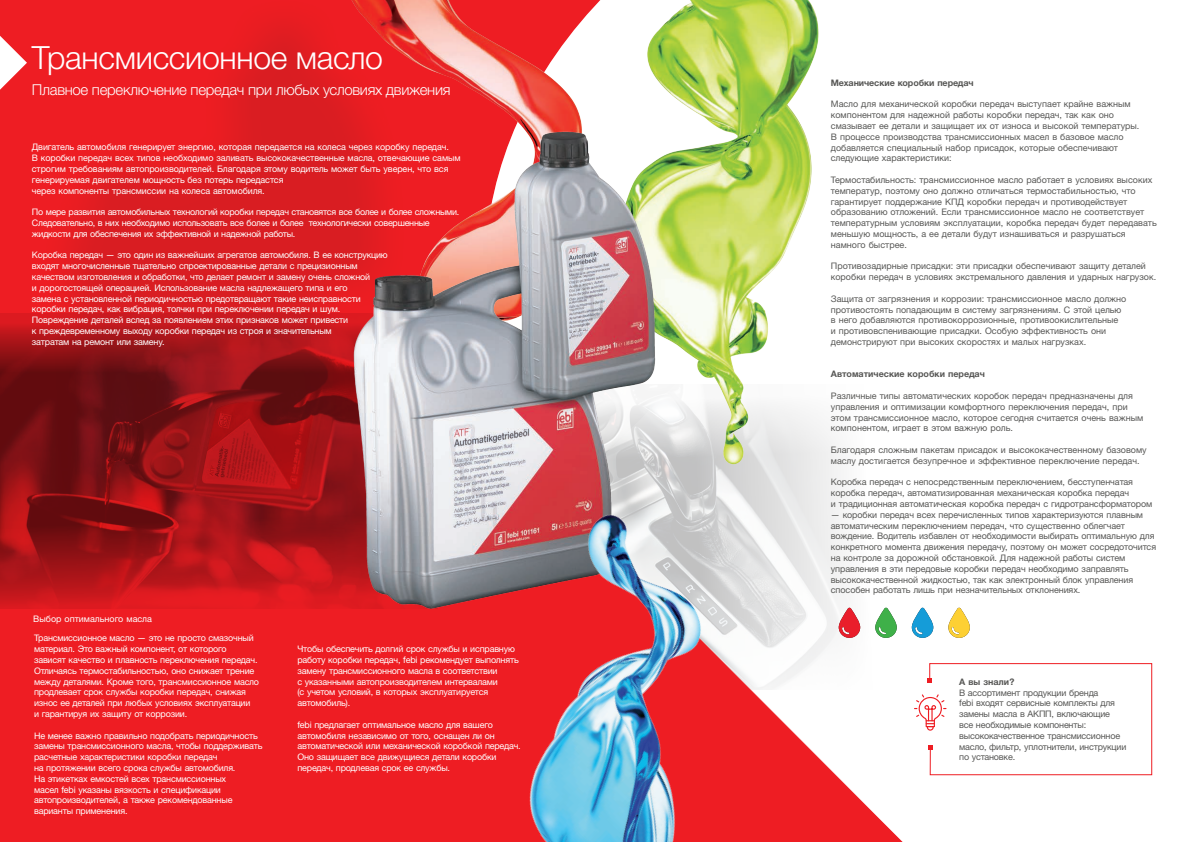
<style>
.page{position:relative;width:1191px;height:842px;background:#ee1d23}
.page>*{position:absolute;margin:0;border:0;box-sizing:border-box;transform-origin:0 0}
.t1{font:300 32px "Helvetica Neue LTW1 G";letter-spacing:-.01em;color:#fff}
.t2{font:300 15px "Helvetica Neue LTW1 G";letter-spacing:-.02em;color:#fff}
._55_10{font:9px/10.8px "Helvetica Neue LTW1 G";letter-spacing:-.02em;color:#fff}
._55_10-2{font:9px/10.8px "Helvetica Neue LTW1 G";color:#575755}
._55_10-3{font:9px/10.8px "Helvetica Neue LTW1 G";letter-spacing:-.02em;color:#575755}
._55_10-4{font:700 9px "Helvetica Neue LTW1 G";color:#575755}
._55_10-5{font:9px "Helvetica Neue LTW1 G";color:#fff}
</style>
<div class="page">
<div style="left:838px;top:0;width:353px;height:842px;background:#fff"></div>
<img style="left:697px;top:0;width:297px;height:495px">
<img style="left:4px;top:0;width:693px;height:609px">
<svg style="left:0;top:36px;width:27px;height:54px"></svg>
<svg style="left:838px;top:608px;width:22px;height:30px"></svg>
<svg style="left:875px;top:608px;width:21px;height:30px"></svg>
<svg style="left:911px;top:608px;width:17px;height:30px"></svg>
<img style="left:332px;top:471px;width:506px;height:371px">
<div style="left:928px;top:272px;width:224px;height:504px;background:#fff"></div>
<svg style="left:928px;top:745px;width:4px;height:4px"></svg>
<svg style="left:927px;top:678px;width:4px;height:4px"></svg>
<svg style="left:914px;top:693px;width:32px;height:38px"></svg>
<p class="t1" style="left:32px;top:38px;width:353px">Трансмиссионное масло</p>
<p class="t2" style="left:32px;top:80px;width:420px">Плавное переключение передач при любых условиях движения</p>
<p class="_55_10" style="left:32px;top:142px;width:430px">Двигатель автомобиля генерирует энергию, которая передается на колеса через коробку передач.<br>В коробки передач всех типов необходимо заливать высококачественные масла, отвечающие самым строгим требованиям автопроизводителей. Благодаря этому водитель может быть уверен, что вся генерируемая двигателем мощность без потерь передастся<br>через компоненты трансмиссии на колеса автомобиля.</p>
<p class="_55_10" style="left:32px;top:206px;width:429px">По мере развития автомобильных технологий коробки передач становятся все более и более сложными.<br>Следовательно, в них необходимо использовать все более и более технологически совершенные жидкости для обеспечения их эффективной и надежной работы.</p>
<p class="_55_10" style="left:32px;top:250px;width:357px">Коробка передач — это один из важнейших агрегатов автомобиля. В ее конструкцию входят многочисленные тщательно спроектированные детали с прецизионным качеством изготовления и обработки, что делает ремонт и замену очень сложной<br>и дорогостоящей операцией. Использование масла надлежащего типа и его<br>замена с установленной периодичностью предотвращают такие неисправности коробки передач, как вибрация, толчки при переключении передач и шум.<br>Повреждение деталей вслед за появлением этих признаков может привести<br>к преждевременному выходу коробки передач из строя и значительным<br>затратам на ремонт или замену.</p>
<p class="_55_10-5" style="left:33px;top:613px;width:120px">Выбор оптимального масла</p>
<p class="_55_10" style="left:34px;top:633px;width:226px">Трансмиссионное масло — это не просто смазочный материал. Это важный компонент, от которого зависят качество и плавность переключения передач.<br>Отличаясь термостабильностью, оно снижает трение между деталями. Кроме того, трансмиссионное масло продлевает срок службы коробки передач, снижая износ ее деталей при любых условиях эксплуатации<br>и гарантируя их защиту от коррозии.</p>
<p class="_55_10" style="left:34px;top:730px;width:230px">Не менее важно правильно подобрать периодичность замены трансмиссионного масла, чтобы поддерживать расчетные характеристики коробки передач<br>на протяжении всего срока службы автомобиля.<br>На этикетках емкостей всех трансмиссионных<br>масел febi указаны вязкость и спецификации автопроизводителей, а также рекомендованные варианты применения.</p>
<p class="_55_10" style="left:297px;top:644px;width:223px">Чтобы обеспечить долгий срок службы и исправную работу коробки передач, febi рекомендует выполнять замену трансмиссионного масла в соответствии<br>с указанными автопроизводителем интервалами<br>(с учетом условий, в которых эксплуатируется автомобиль).</p>
<p class="_55_10" style="left:297px;top:719px;width:225px">febi предлагает оптимальное масло для вашего автомобиля независимо от того, оснащен ли он автоматической или механической коробкой передач.<br>Оно защищает все движущиеся детали коробки передач, продлевая срок ее службы.</p>
<p class="_55_10-4" style="left:831px;top:77px;width:144px">Механические коробки передач</p>
<p class="_55_10-2" style="left:831px;top:99px;width:310px">Масло для механической коробки передач выступает крайне важным компонентом для надежной работы коробки передач, так как оно смазывает ее детали и защищает их от износа и высокой температуры.<br>В процессе производства трансмиссионных масел в базовое масло добавляется специальный набор присадок, которые обеспечивают следующие характеристики:</p>
<p class="_55_10-2" style="left:831px;top:174px;width:327px">Термостабильность: трансмиссионное масло работает в условиях высоких температур, поэтому оно должно отличаться термостабильностью, что гарантирует поддержание КПД коробки передач и противодействует образованию отложений. Если трансмиссионное масло не соответствует температурным условиям эксплуатации, коробка передач будет передавать меньшую мощность, а ее детали будут изнашиваться и разрушаться намного быстрее.</p>
<p class="_55_10-2" style="left:831px;top:261px;width:327px">Противозадирные присадки: эти присадки обеспечивают защиту деталей коробки передач в условиях экстремального давления и ударных нагрузок.</p>
<p class="_55_10-2" style="left:831px;top:293px;width:297px">Защита от загрязнения и коррозии: трансмиссионное масло должно противостоять попадающим в систему загрязнениям. С этой целью в него добавляются противокоррозионные, противоокислительные<br>и противовспенивающие присадки. Особую эффективность они демонстрируют при высоких скоростях и малых нагрузках.</p>
<p class="_55_10-4" style="left:831px;top:369px;width:156px">Автоматические коробки передач</p>
<p class="_55_10-2" style="left:831px;top:390px;width:314px">Различные типы автоматических коробок передач предназначены для управления и оптимизации комфортного переключения передач, при этом трансмиссионное масло, которое сегодня считается очень важным компонентом, играет в этом важную роль.</p>
<p class="_55_10-2" style="left:831px;top:444px;width:317px">Благодаря сложным пакетам присадок и высококачественному базовому маслу достигается безупречное и эффективное переключение передач.</p>
<p class="_55_10-2" style="left:831px;top:477px;width:323px">Коробка передач с непосредственным переключением, бесступенчатая коробка передач, автоматизированная механическая коробка передач<br>и традиционная автоматическая коробка передач с гидротрансформатором</p>
<p class="_55_10-2" style="left:831px;top:509px;width:327px">— коробки передач всех перечисленных типов характеризуются плавным автоматическим переключением передач, что существенно облегчает вождение. Водитель избавлен от необходимости выбирать оптимальную для конкретного момента движения передачу, поэтому он может сосредоточится на контроле за дорожной обстановкой. Для надежной работы систем управления в эти передовые коробки передач необходимо заправлять высококачественной жидкостью, так как электронный блок управления способен работать лишь при незначительных отклонениях.</p>
<p class="_55_10-4" style="left:959px;top:676px;width:57px">А вы знали?</p>
<p class="_55_10-3" style="left:959px;top:687px;width:169px">В ассортимент продукции бренда<br>febi входят сервисные комплекты для замены масла в АКПП, включающие все необходимые компоненты: высококачественное трансмиссионное масло, фильтр, уплотнители, инструкции по установке.</p>
</div>
